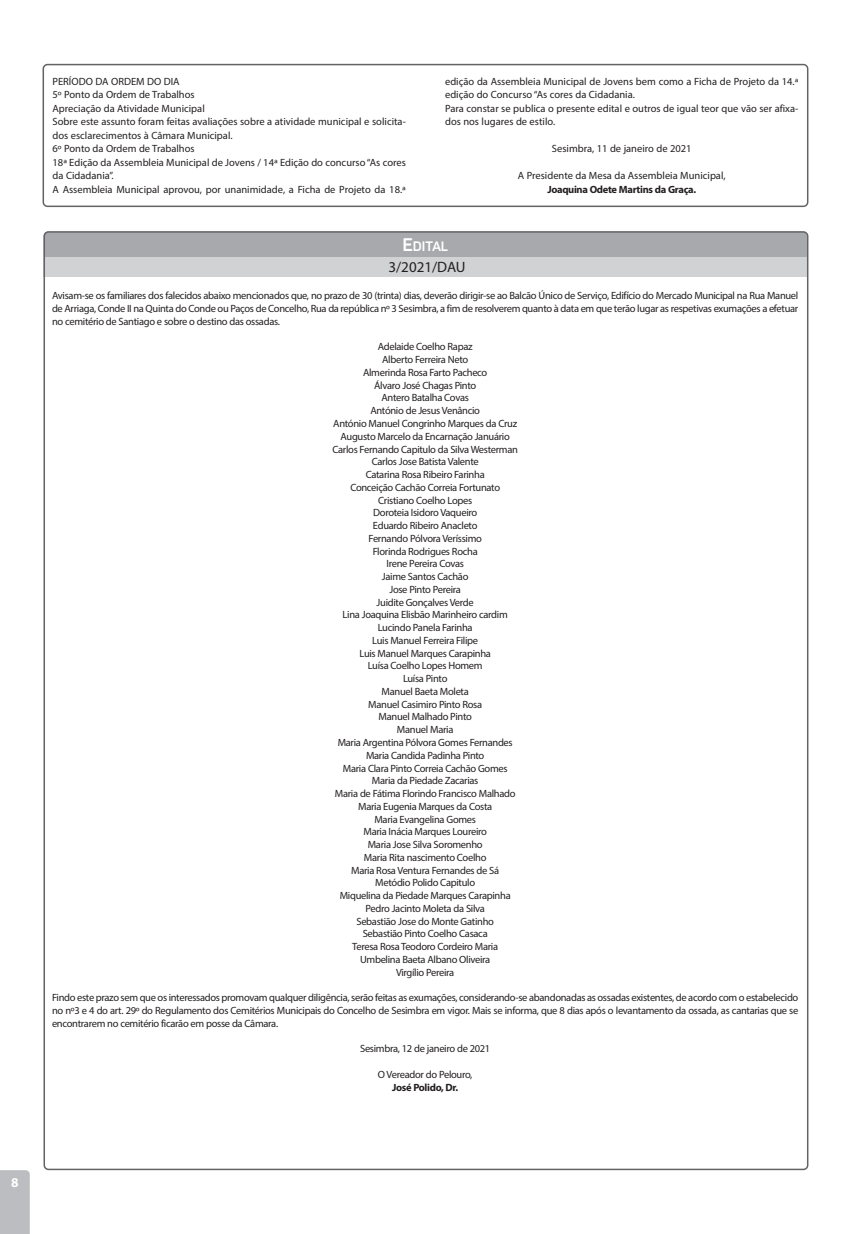
<style>
.page{position:relative;width:851px;height:1234px;background:#fff}
.page>*{position:absolute;margin:0;border:0;box-sizing:border-box;transform-origin:0 0}
.txt_avisos{font:15px "Myriad Pro";color:#231f20}
.Tit1{font:700 13.5px "Panton";color:#fff}
.t1{font:700 13.5px "Myriad Pro";color:#fff}
.txt_avisos-2{font:10.5px/12.8px "Myriad Pro";letter-spacing:-.03em;color:#231f20;text-align:justify}
.txt_avisos-3{font:10.5px/13.5px "Myriad Pro";color:#231f20}
.txt_avisos-4{font:700 10.5px "Myriad Pro";letter-spacing:-.03em;color:#231f20}
.s1{font-size:18px}
</style>
<div class="page">
<div style="left:0;top:1170px;width:30px;height:63px;background:#bcbdc0"></div>
<div style="left:43px;top:64px;width:765px;height:143px;border:2px solid #636366;border-radius:4px"></div>
<div style="left:43px;top:231px;width:763px;height:45px;background:#a8a9ad;border-radius:4px"></div>
<div style="left:43px;top:257px;width:763px;height:19px;background:#d1d2d4"></div>
<p class="txt_avisos-3" style="left:53px;top:74px;width:129px">PERÍODO DA ORDEM DO DIA</p>
<p class="txt_avisos-3" style="left:53px;top:88px;width:144px">5º Ponto da Ordem de Trabalhos</p>
<p class="txt_avisos-3" style="left:53px;top:101px;width:154px">Apreciação da Atividade Municipal</p>
<p class="txt_avisos-3" style="left:53px;top:115px;width:355px">Sobre este assunto foram feitas avaliações sobre a atividade municipal e solicita&shy;dos esclarecimentos à Câmara Municipal.</p>
<p class="txt_avisos-3" style="left:53px;top:142px;width:144px">6º Ponto da Ordem de Trabalhos</p>
<p class="txt_avisos-3" style="left:53px;top:155px;width:355px">18ª Edição da Assembleia Municipal de Jovens / 14ª Edição do concurso “As cores da Cidadania”.</p>
<p class="txt_avisos-3" style="left:53px;top:182px;width:355px">A Assembleia Municipal aprovou, por unanimidade, a Ficha de Projeto da 18.ª</p>
<p class="txt_avisos-3" style="left:445px;top:74px;width:355px">edição da Assembleia Municipal de Jovens bem como a Ficha de Projeto da 14.ª edição do Concurso “As cores da Cidadania.</p>
<p class="txt_avisos-3" style="left:445px;top:101px;width:355px">Para constar se publica o presente edital e outros de igual teor que vão ser afixa&shy;dos nos lugares de estilo.</p>
<p class="txt_avisos-3" style="left:552px;top:142px;width:141px">Sesimbra, 11 de janeiro de 2021</p>
<p class="txt_avisos-3" style="left:518px;top:169px;width:209px">A Presidente da Mesa da Assembleia Municipal,</p>
<p class="txt_avisos-4" style="left:547px;top:182px;width:150px">Joaquina Odete Martins da Graça.</p>
<p class="Tit1" style="left:402px;top:237px;width:47px"><span class="s1">E</span>dital</p>
<p class="txt_avisos" style="left:388px;top:257px;width:79px">3/2021/DAU</p>
<p class="txt_avisos-2" style="left:52px;top:289px;width:747px">Avisam-se os familiares dos falecidos abaixo mencionados que, no prazo de 30 (trinta) dias, deverão dirigir-se ao Balcão Único de Serviço, Edifício do Mercado Municipal na Rua Manuel de Arriaga, Conde II na Quinta do Conde ou Paços de Concelho, Rua da república nº 3 Sesimbra, a fim de resolverem quanto à data em que terão lugar as respetivas exumações a efetuar no cemitério de Santiago e sobre o destino das ossadas.</p>
<p class="txt_avisos-2" style="left:378px;top:340px;width:96px">Adelaide Coelho Rapaz</p>
<p class="txt_avisos-2" style="left:382px;top:353px;width:87px">Alberto Ferreira Neto</p>
<p class="txt_avisos-2" style="left:363px;top:366px;width:126px">Almerinda Rosa Farto Pacheco</p>
<p class="txt_avisos-2" style="left:374px;top:378px;width:104px">Álvaro José Chagas Pinto</p>
<p class="txt_avisos-2" style="left:381px;top:391px;width:89px">Antero Batalha Covas</p>
<p class="txt_avisos-2" style="left:370px;top:404px;width:111px">António de Jesus Venâncio</p>
<p class="txt_avisos-2" style="left:333px;top:417px;width:185px">António Manuel Congrinho Marques da Cruz</p>
<p class="txt_avisos-2" style="left:340px;top:429px;width:171px">Augusto Marcelo da Encarnação Januário</p>
<p class="txt_avisos-2" style="left:332px;top:442px;width:187px">Carlos Fernando Capitulo da Silva Westerman</p>
<p class="txt_avisos-2" style="left:371px;top:455px;width:108px">Carlos Jose Batista Valente</p>
<p class="txt_avisos-2" style="left:365px;top:468px;width:120px">Catarina Rosa Ribeiro Farinha</p>
<p class="txt_avisos-2" style="left:350px;top:480px;width:151px">Conceição Cachão Correia Fortunato</p>
<p class="txt_avisos-2" style="left:378px;top:493px;width:96px">Cristiano Coelho Lopes</p>
<p class="txt_avisos-2" style="left:373px;top:506px;width:106px">Doroteia Isidoro Vaqueiro</p>
<p class="txt_avisos-2" style="left:373px;top:519px;width:106px">Eduardo Ribeiro Anacleto</p>
<p class="txt_avisos-2" style="left:368px;top:531px;width:115px">Fernando Pólvora Veríssimo</p>
<p class="txt_avisos-2" style="left:372px;top:544px;width:106px">Florinda Rodrigues Rocha</p>
<p class="txt_avisos-2" style="left:386px;top:557px;width:79px">Irene Pereira Covas</p>
<p class="txt_avisos-2" style="left:382px;top:570px;width:88px">Jaime Santos Cachão</p>
<p class="txt_avisos-2" style="left:389px;top:582px;width:73px">Jose Pinto Pereira</p>
<p class="txt_avisos-2" style="left:376px;top:595px;width:99px">Juidite Gonçalves Verde</p>
<p class="txt_avisos-2" style="left:342px;top:608px;width:167px">Lina Joaquina Elisbão Marinheiro cardim</p>
<p class="txt_avisos-2" style="left:377px;top:621px;width:96px">Lucindo Panela Farinha</p>
<p class="txt_avisos-2" style="left:372px;top:633px;width:107px">Luis Manuel Ferreira Filipe</p>
<p class="txt_avisos-2" style="left:359px;top:646px;width:133px">Luis Manuel Marques Carapinha</p>
<p class="txt_avisos-2" style="left:368px;top:659px;width:116px">Luísa Coelho Lopes Homem</p>
<p class="txt_avisos-2" style="left:403px;top:672px;width:46px">Luísa Pinto</p>
<p class="txt_avisos-2" style="left:381px;top:684px;width:89px">Manuel Baeta Moleta</p>
<p class="txt_avisos-2" style="left:368px;top:697px;width:115px">Manuel Casimiro Pinto Rosa</p>
<p class="txt_avisos-2" style="left:378px;top:710px;width:95px">Manuel Malhado Pinto</p>
<p class="txt_avisos-2" style="left:397px;top:723px;width:58px">Manuel Maria</p>
<p class="txt_avisos-2" style="left:337px;top:735px;width:176px">Maria Argentina Pólvora Gomes Fernandes</p>
<p class="txt_avisos-2" style="left:366px;top:748px;width:120px">Maria Candida Padinha Pinto</p>
<p class="txt_avisos-2" style="left:343px;top:761px;width:166px">Maria Clara Pinto Correia Cachão Gomes</p>
<p class="txt_avisos-2" style="left:372px;top:774px;width:108px">Maria da Piedade Zacarias</p>
<p class="txt_avisos-2" style="left:335px;top:786px;width:182px">Maria de Fátima Florindo Francisco Malhado</p>
<p class="txt_avisos-2" style="left:358px;top:799px;width:135px">Maria Eugenia Marques da Costa</p>
<p class="txt_avisos-2" style="left:374px;top:812px;width:103px">Maria Evangelina Gomes</p>
<p class="txt_avisos-2" style="left:363px;top:825px;width:125px">Maria Inácia Marques Loureiro</p>
<p class="txt_avisos-2" style="left:368px;top:837px;width:116px">Maria Jose Silva Soromenho</p>
<p class="txt_avisos-2" style="left:364px;top:850px;width:124px">Maria Rita nascimento Coelho</p>
<p class="txt_avisos-2" style="left:351px;top:863px;width:149px">Maria Rosa Ventura Fernandes de Sá</p>
<p class="txt_avisos-2" style="left:375px;top:876px;width:101px">Metódio Polido Capitulo</p>
<p class="txt_avisos-2" style="left:339px;top:888px;width:172px">Miquelina da Piedade Marques Carapinha</p>
<p class="txt_avisos-2" style="left:365px;top:901px;width:121px">Pedro Jacinto Moleta da Silva</p>
<p class="txt_avisos-2" style="left:356px;top:914px;width:139px">Sebastião Jose do Monte Gatinho</p>
<p class="txt_avisos-2" style="left:362px;top:927px;width:126px">Sebastião Pinto Coelho Casaca</p>
<p class="txt_avisos-2" style="left:352px;top:939px;width:147px">Teresa Rosa Teodoro Cordeiro Maria</p>
<p class="txt_avisos-2" style="left:360px;top:952px;width:132px">Umbelina Baeta Albano Oliveira</p>
<p class="txt_avisos-2" style="left:396px;top:965px;width:60px">Virgílio Pereira</p>
<p class="txt_avisos-2" style="left:52px;top:990px;width:747px">Findo este prazo sem que os interessados promovam qualquer diligência, serão feitas as exumações, considerando-se abandonadas as ossadas existentes, de acordo com o estabelecido no nº3 e 4 do art. 29º do Regulamento dos Cemitérios Municipais do Concelho de Sesimbra em vigor. Mais se informa, que 8 dias após o levantamento da ossada, as cantarias que se encontrarem no cemitério ficarão em posse da Câmara.</p>
<p class="txt_avisos-2" style="left:360px;top:1041px;width:132px">Sesimbra, 12 de janeiro de 2021</p>
<p class="txt_avisos-2" style="left:378px;top:1067px;width:96px">O Vereador do Pelouro,</p>
<p class="txt_avisos-4" style="left:392px;top:1079px;width:68px">José Polido, Dr.</p>
<p class="t1" style="left:11px;top:1173px;width:9px">8</p>
</div>
